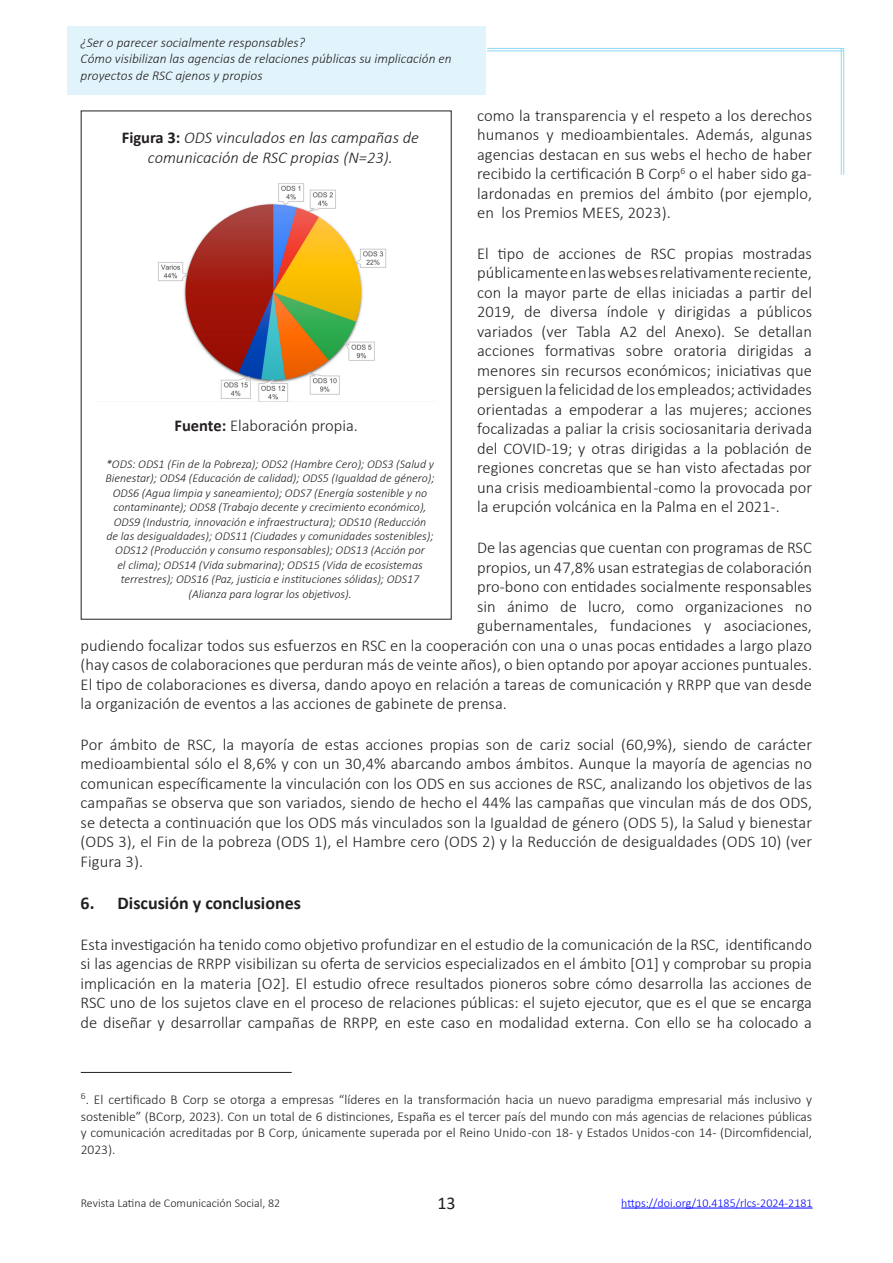
<style>
.page{position:relative;width:893px;height:1263px;background:#fff}
.page>*{position:absolute;margin:0;border:0;box-sizing:border-box;transform-origin:0 0}
.Texto{font:700 18px "Calibri";color:#231f20}
.t1{font:18px "Calibri";color:#231f20}
.t2{font:300 16.5px/19.5px "Calibri";letter-spacing:.005em;color:#231f20;text-align:justify}
.t3{font:italic 300 16.5px/19.8px "Calibri";color:#231f20;text-align:center}
.t4{font:300 13.5px/16.5px "Calibri";color:#231f20;text-align:justify}
.t5{font:italic 300 13.5px/16.5px "Calibri";color:#231f20}
.t6{font:italic 300 12px/14.4px "Calibri";color:#231f20;text-align:center}
.t7{font:300 12px "Calibri";color:#00f}
.t8{font:300 12px "Calibri";color:#231f20}
.s1{font-weight:700;font-style:normal}
.s2{font-weight:700}
</style>
<div class="page">
<hr style="left:621px;top:1208px;width:192px;height:1px;background:#00f">
<hr style="left:487px;top:51px;width:357px;height:1px;background:#8dd7f7">
<hr style="left:487px;top:48px;width:357px;height:1px;background:#8dd7f7">
<hr style="left:843px;top:48px;width:1px;height:127px;background:#8dd7f7">
<hr style="left:841px;top:48px;width:1px;height:127px;background:#8dd7f7">
<div style="left:68px;top:26px;width:418px;height:69px;background:#e1f4fc"></div>
<hr style="left:81px;top:1072px;width:211px;height:1px;background:#231f20">
<img style="left:158px;top:183px;width:229px;height:218px">
<p class="t5" style="left:81px;top:34px;width:373px">¿Ser o parecer socialmente responsables?<br>Cómo visibilizan las agencias de relaciones públicas su implicación en proyectos de RSC ajenos y propios</p>
<p class="t2" style="left:477px;top:105px;width:336px">como la transparencia y el respeto a los derechos humanos y medioambientales. Además, algunas agencias destacan en sus webs el hecho de haber recibido la certificación B Corp<sup>6</sup> o el haber sido ga&shy;lardonadas en premios del ámbito (por ejemplo, en los Premios MEES, 2023).</p>
<p class="t2" style="left:477px;top:243px;width:336px">El tipo de acciones de RSC propias mostradas públicamente en las webs es relativamente reciente, con la mayor parte de ellas iniciadas a partir del 2019, de diversa índole y dirigidas a públicos variados (ver Tabla A2 del Anexo). Se detallan acciones formativas sobre oratoria dirigidas a menores sin recursos económicos; iniciativas que persiguen la felicidad de los empleados; actividades orientadas a empoderar a las mujeres; acciones focalizadas a paliar la crisis sociosanitaria derivada del COVID-19; y otras dirigidas a la población de regiones concretas que se han visto afectadas por una crisis medioambiental -como la provocada por la erupción volcánica en la Palma en el 2021-.</p>
<p class="t2" style="left:477px;top:538px;width:336px">De las agencias que cuentan con programas de RSC</p>
<p class="t2" style="left:477px;top:557px;width:336px">propios, un 47,8% usan estrategias de colaboración</p>
<p class="t2" style="left:477px;top:577px;width:336px">pro-bono con entidades socialmente responsables</p>
<p class="t2" style="left:477px;top:596px;width:336px">sin ánimo de lucro, como organizaciones no</p>
<p class="t2" style="left:477px;top:616px;width:336px">gubernamentales, fundaciones y asociaciones,</p>
<p class="t2" style="left:81px;top:635px;width:733px">pudiendo focalizar todos sus esfuerzos en RSC en la cooperación con una o unas pocas entidades a largo plazo</p>
<p class="t2" style="left:81px;top:655px;width:733px">(hay casos de colaboraciones que perduran más de veinte años), o bien optando por apoyar acciones puntuales.</p>
<p class="t2" style="left:81px;top:674px;width:733px">El tipo de colaboraciones es diversa, dando apoyo en relación a tareas de comunicación y RRPP que van desde</p>
<p class="t2" style="left:81px;top:694px;width:428px">la organización de eventos a las acciones de gabinete de prensa.</p>
<p class="t2" style="left:81px;top:734px;width:733px">Por ámbito de RSC, la mayoría de estas acciones propias son de cariz social (60,9%), siendo de carácter medioambiental sólo el 8,6% y con un 30,4% abarcando ambos ámbitos. Aunque la mayoría de agencias no comunican específicamente la vinculación con los ODS en sus acciones de RSC, analizando los objetivos de las campañas se observa que son variados, siendo de hecho el 44% las campañas que vinculan más de dos ODS, se detecta a continuación que los ODS más vinculados son la Igualdad de género (ODS 5), la Salud y bienestar (ODS 3), el Fin de la pobreza (ODS 1), el Hambre cero (ODS 2) y la Reducción de desigualdades (ODS 10) (ver Figura 3).</p>
<p class="Texto" style="left:81px;top:890px;width:222px">6. Discusión y conclusiones</p>
<p class="t2" style="left:81px;top:934px;width:733px">Esta investigación ha tenido como objetivo profundizar en el estudio de la comunicación de la RSC, identificando si las agencias de RRPP visibilizan su oferta de servicios especializados en el ámbito [O1] y comprobar su propia implicación en la materia [O2]. El estudio ofrece resultados pioneros sobre cómo desarrolla las acciones de RSC uno de los sujetos clave en el proceso de relaciones públicas: el sujeto ejecutor, que es el que se encarga de diseñar y desarrollar campañas de RRPP, en este caso en modalidad externa. Con ello se ha colocado a</p>
<p class="t3" style="left:122px;top:127px;width:299px"><span class="s1">Figura 3:</span> ODS vinculados en las campañas de comunicación de RSC propias (N=23).</p>
<p class="t2" style="left:174px;top:415px;width:185px"><span class="s2">Fuente:</span> Elaboración propia.</p>
<p class="t6" style="left:105px;top:457px;width:331px">*ODS: ODS1 (Fin de la Pobreza); ODS2 (Hambre Cero); ODS3 (Salud y Bienestar); ODS4 (Educación de calidad); ODS5 (Igualdad de género); ODS6 (Agua limpia y saneamiento); ODS7 (Energía sostenible y no contaminante); ODS8 (Trabajo decente y crecimiento económico), ODS9 (Industria, innovación e infraestructura); ODS10 (Reducción<br>de las desigualdades); ODS11 (Ciudades y comunidades sostenibles); ODS12 (Producción y consumo responsables); ODS13 (Acción por<br>el clima); ODS14 (Vida submarina); ODS15 (Vida de ecosistemas terrestres); ODS16 (Paz, justicia e instituciones sólidas); ODS17 (Alianza para lograr los objetivos).</p>
<p class="t4" style="left:81px;top:1091px;width:733px"><sup>6</sup>. El certificado B Corp se otorga a empresas “líderes en la transformación hacia un nuevo paradigma empresarial más inclusivo y sostenible” (BCorp, 2023). Con un total de 6 distinciones, España es el tercer país del mundo con más agencias de relaciones públicas y comunicación acreditadas por B Corp, únicamente superada por el Reino Unido -con 18- y Estados Unidos -con 14- (Dircomfidencial, 2023).</p>
<p class="t8" style="left:81px;top:1195px;width:201px">Revista Latina de Comunicación Social, 82</p>
<p class="t1" style="left:437px;top:1190px;width:20px">13</p>
<p class="t7" style="left:621px;top:1195px;width:193px">https://doi.org/10.4185/rlcs-2024-2181</p>
</div>
